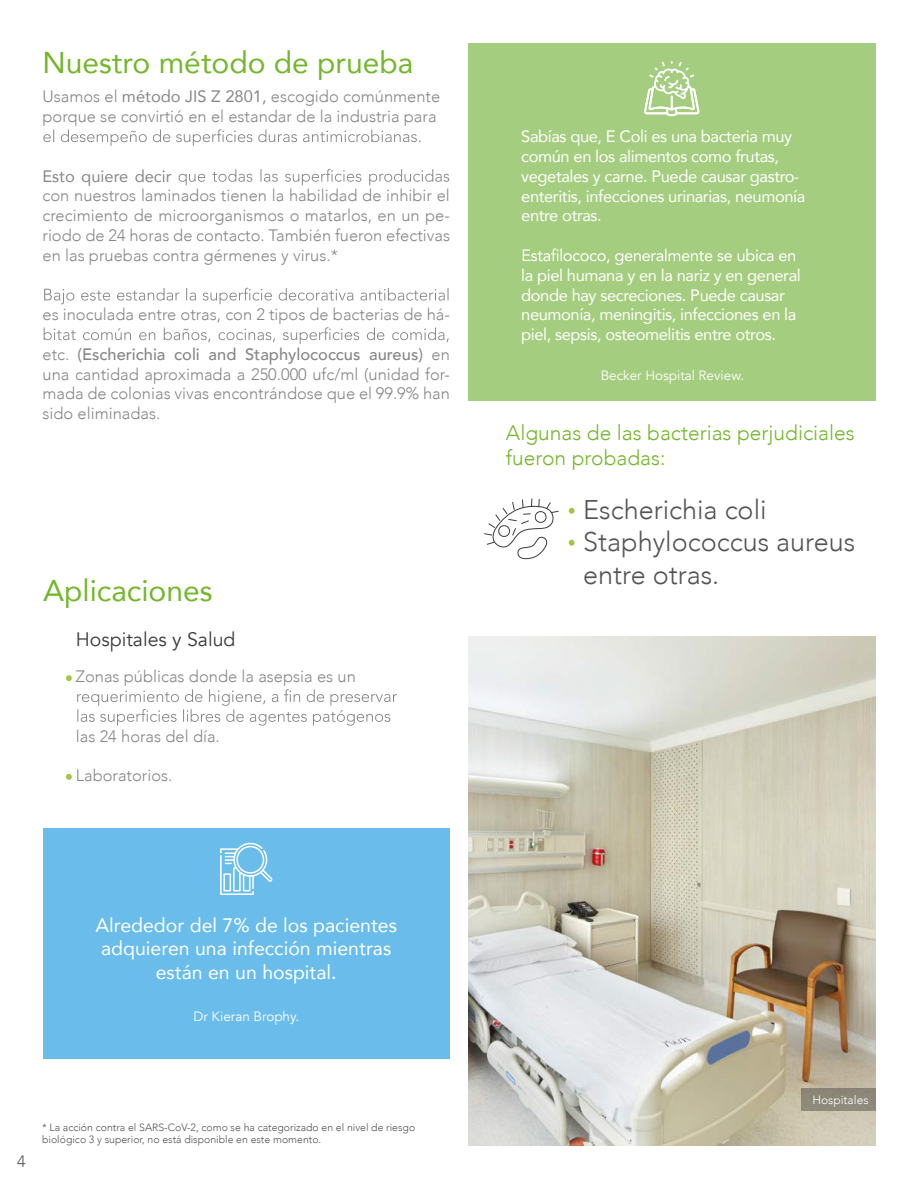
<style>
.page{position:relative;width:918px;height:1188px;background:#fff}
.page>*{position:absolute;margin:0;border:0;box-sizing:border-box;transform-origin:0 0}
.t1{font:30px "Avenir";color:#73b72b}
.t2{font:300 27px/32.4px "Avenir";color:#555454}
.t3{font:300 21px/25.2px "Avenir";color:#73b72b}
.t4{font:19.5px/23.4px "Avenir";color:#fff;text-align:center}
.t5{font:19.5px "Avenir";color:#3c3c3b}
.t6{font:300 16.5px/19.8px "Avenir";color:#878787;text-align:justify}
.t7{font:16.5px/19.8px "Avenir";letter-spacing:-.025em;color:#fff}
.t8{font:16.5px "Avenir";color:#878787}
.t9{font:300 16.5px "Avenir";color:#555454}
.t10{font:13.5px "Avenir";color:#fff}
.t11{font:300 12px "Avenir";color:#fff}
.t12{font:300 10.5px/12.6px "Avenir";color:#555454}
.s1{font-weight:400}
.s2{font-weight:500}
</style>
<div class="page">
<svg style="left:43px;top:129px;width:378px;height:17px"></svg>
<svg style="left:179px;top:169px;width:270px;height:16px"></svg>
<svg style="left:44px;top:288px;width:405px;height:16px"></svg>
<svg style="left:44px;top:327px;width:405px;height:17px"></svg>
<svg style="left:569px;top:508px;width:6px;height:6px"></svg>
<svg style="left:569px;top:540px;width:6px;height:6px"></svg>
<svg style="left:77px;top:689px;width:320px;height:37px"></svg>
<svg style="left:484px;top:498px;width:75px;height:62px"></svg>
<img style="left:468px;top:637px;width:407px;height:508px">
<div style="left:43px;top:828px;width:406px;height:231px;background:#6abcea"></div>
<svg style="left:220px;top:843px;width:52px;height:52px"></svg>
<div style="left:801px;top:1088px;width:74px;height:23px;background:#8d8878"></div>
<div style="left:468px;top:43px;width:407px;height:358px;background:#a5cd7f"></div>
<svg style="left:523px;top:248px;width:272px;height:17px"></svg>
<svg style="left:644px;top:61px;width:55px;height:55px"></svg>
<svg style="left:66px;top:675px;width:6px;height:6px"></svg>
<svg style="left:66px;top:774px;width:6px;height:6px"></svg>
<h1 class="t1" style="left:43px;top:38px;width:372px">Nuestro método de prueba</h1>
<p class="t6" style="left:43px;top:87px;width:399px">Usamos el <span class="s1">método JIS Z 2801,</span> escogido comúnmente porque se convirtió en el estandar de la industria para</p>
<p class="t8" style="left:43px;top:163px;width:131px">Esto quiere decir</p>
<p class="t6" style="left:43px;top:186px;width:409px">con nuestros laminados tienen la habilidad de inhibir el crecimiento de microorganismos o matarlos, en un pe&shy;riodo de 24 horas de contacto. También fueron efectivas en las pruebas contra gérmenes y virus.*</p>
<p class="t6" style="left:43px;top:305px;width:409px">es inoculada entre otras, con 2 tipos de bacterias de há-</p>
<p class="t6" style="left:43px;top:344px;width:409px">etc. <span class="s2">(Escherichia coli and Staphylococcus aureus)</span> en una cantidad aproximada a 250.000 ufc/ml (unidad for&shy;mada de colonias vivas encontrándose que el 99.9% han sido eliminadas.</p>
<h1 class="t1" style="left:43px;top:566px;width:171px">Aplicaciones</h1>
<p class="t5" style="left:76px;top:628px;width:161px">Hospitales y Salud</p>
<p class="t6" style="left:76px;top:667px;width:282px">Zonas públicas donde la asepsia es un</p>
<p class="t6" style="left:76px;top:726px;width:146px">las 24 horas del día.</p>
<p class="t6" style="left:76px;top:766px;width:98px">Laboratorios.</p>
<p class="t4" style="left:95px;top:913px;width:303px">Alrededor del 7% de los pacientes adquieren una infección mientras están en un hospital.</p>
<p class="t10" style="left:193px;top:1009px;width:107px">Dr Kieran Brophy.</p>
<p class="t9" style="left:17px;top:1151px;width:10px">4</p>
<p class="t12" style="left:42px;top:1121px;width:375px">* La acción contra el SARS-CoV-2, como se ha categorizado en el nivel de riesgo biológico 3 y superior, no está disponible en este momento.</p>
<p class="t7" style="left:521px;top:126px;width:286px">Sabías que, E Coli es una bacteria muy común en los alimentos como frutas, vegetales y carne. Puede causar gastro&shy;enteritis, infecciones urinarias, neumonía entre otras.</p>
<p class="t7" style="left:521px;top:265px;width:281px">la piel humana y en la nariz y en general donde hay secreciones. Puede causar neumonía, meningitis, infecciones en la piel, sepsis, osteomelitis entre otros.</p>
<p class="t10" style="left:601px;top:367px;width:145px">Becker Hospital Review.</p>
<p class="t3" style="left:506px;top:420px;width:350px">Algunas de las bacterias perjudiciales fueron probadas:</p>
<h2 class="t2" style="left:583px;top:493px;width:274px">Escherichia coli<br>Staphylococcus aureus entre otras.</h2>
<p class="t11" style="left:812px;top:1093px;width:58px">Hospitales</p>
</div>
